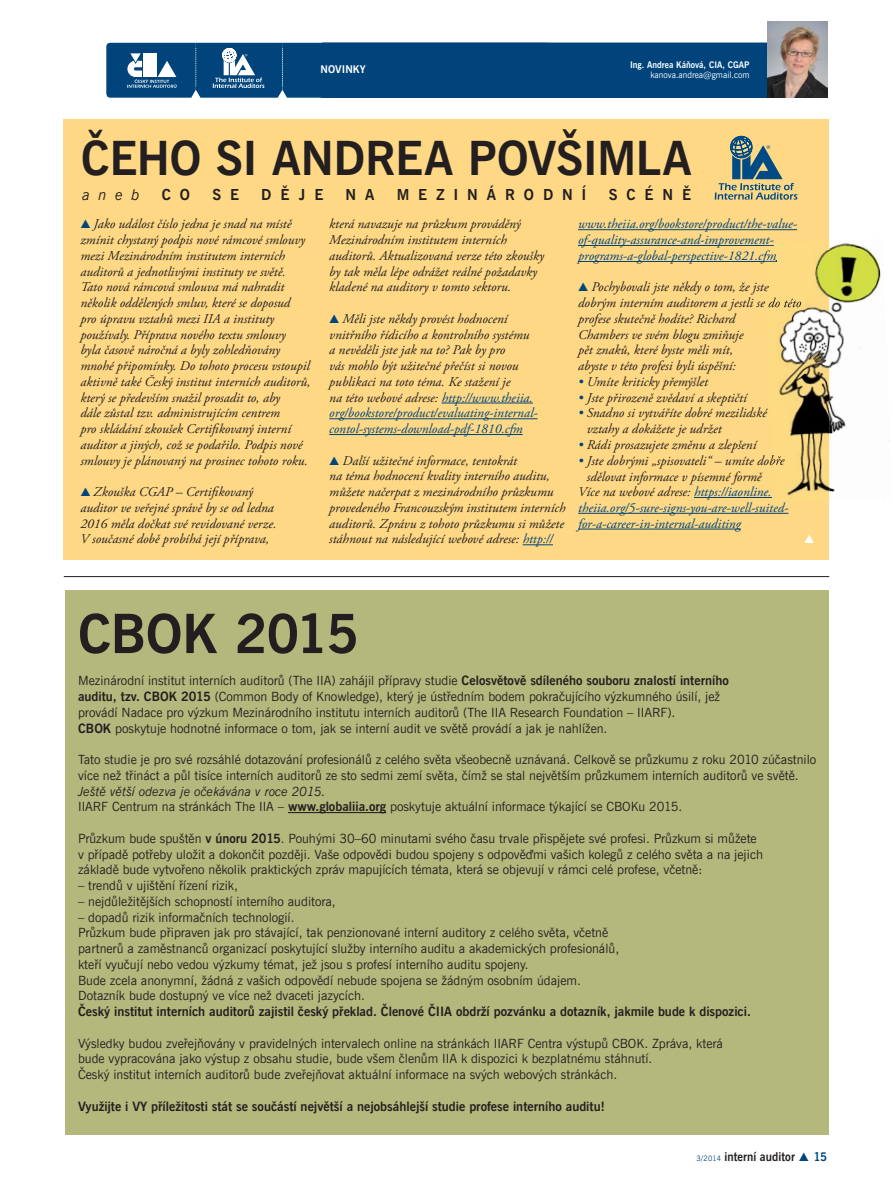
<style>
.page{position:relative;width:893px;height:1191px;background:#fff}
.page>*{position:absolute;margin:0;border:0;box-sizing:border-box;transform-origin:0 0}
.t1{font:54px "News Gothic Bd BT";letter-spacing:-.015em;color:#231f20}
.t2{font:46.5px "News Gothic Bd BT";letter-spacing:-.01em;color:#231f20}
.t3{font:15px "News Gothic Bd BT";letter-spacing:.59em;color:#231f20}
.t4{font:italic 15px "News Gothic BT";color:#231f20}
.t5{font:italic 13.5px/15.8px "Adobe Garamond Pro";color:#231f20}
.t6{font:italic 13.5px/15.8px "Adobe Garamond Pro";color:#00447b}
.t7{font:12.75px/15.8px "News Gothic BT";color:#231f20}
.t8{font:12.75px "News Gothic Bd BT";color:#231f20}
.t9{font:12px "News Gothic Bd BT";letter-spacing:.005em;color:#231f20;scale:.95 1}
.t10{font:10.5px "News Gothic Bd BT";letter-spacing:.01em;color:#fff}
.t11{font:9px "News Gothic Bd BT";color:#fff;scale:.95 1}
.t12{font:9px "News Gothic BT";color:#fff;scale:.95 1}
.t13{font:700 4.35px "News Gothic Std";letter-spacing:.1em;color:#fff}
.s1{color:#00447b}
.s2{font-family:"News Gothic Bd BT"}
.s3{font-style:italic}
.s4{font-family:"News Gothic BT";font-size:7.5px;color:#00447b}
</style>
<div class="page">
<svg style="left:106px;top:43px;width:215px;height:55px;background:#255f8e"></svg>
<div style="left:319px;top:43px;width:476px;height:55px;background:#00447b;border-radius:4px"></div>
<img style="left:768px;top:22px;width:60px;height:76px">
<div style="left:64px;top:119px;width:765px;height:440px;background:#fed884"></div>
<hr style="left:442px;top:403px;width:91px;height:1px;background:#00447b">
<hr style="left:329px;top:418px;width:209px;height:1px;background:#00447b">
<hr style="left:329px;top:434px;width:194px;height:1px;background:#00447b">
<hr style="left:523px;top:544px;width:30px;height:1px;background:#00447b">
<hr style="left:578px;top:229px;width:219px;height:1px;background:#00447b">
<hr style="left:578px;top:245px;width:196px;height:1px;background:#00447b">
<hr style="left:578px;top:261px;width:198px;height:1px;background:#00447b">
<hr style="left:694px;top:497px;width:78px;height:1px;background:#00447b">
<hr style="left:578px;top:513px;width:210px;height:1px;background:#00447b">
<hr style="left:578px;top:529px;width:163px;height:1px;background:#00447b">
<svg style="left:715px;top:135px;width:82px;height:65px"></svg>
<img style="left:829px;top:241px;width:61px;height:260px">
<img style="left:771px;top:254px;width:58px;height:242px">
<svg style="left:764px;top:243px;width:13px;height:20px"></svg>
<svg style="left:766px;top:285px;width:3px;height:7px"></svg>
<img style="left:768px;top:297px;width:12px;height:14px">
<img style="left:784px;top:298px;width:17px;height:9px">
<svg style="left:772px;top:455px;width:13px;height:13px"></svg>
<img style="left:816px;top:244px;width:64px;height:58px">
<img style="left:779px;top:308px;width:68px;height:59px">
<div style="left:65px;top:590px;width:764px;height:544px;background:#b5b87c"></div>
<hr style="left:288px;top:812px;width:98px;height:1px;background:#231f20">
<hr style="left:64px;top:576px;width:765px;height:1px;background:#231f20">
<p class="t10" style="left:320px;top:63px;width:47px">NOVINKY</p>
<p class="t11" style="left:630px;top:59px;width:127px">Ing. Andrea Káňová, CIA, CGAP</p>
<p class="t12" style="left:650px;top:69px;width:106px">kanova.andrea@gmail.com</p>
<p class="t13" style="left:628px;top:70px;width:95px">IIA SIGNATURE: ALTERNATE VERSIONS</p>
<h2 class="t2" style="left:81px;top:128px;width:611px">ČEHO SI ANDREA POVŠIMLA</h2>
<p class="t4" style="left:82px;top:184px;width:59px">aneb</p>
<p class="t3" style="left:162px;top:184px;width:30px">C O</p>
<p class="t3" style="left:212px;top:184px;width:28px">S E</p>
<p class="t3" style="left:261px;top:184px;width:64px">DĚJE</p>
<p class="t3" style="left:346px;top:184px;width:30px">N A</p>
<p class="t3" style="left:397px;top:184px;width:191px">MEZINÁRODNÍ</p>
<p class="t3" style="left:609px;top:184px;width:84px">SCÉNĚ</p>
<p class="t5" style="left:80px;top:216px;width:232px"><span class="s1">▲</span> Jako událost číslo jedna je snad na místě zmínit chystaný podpis nové rámcové smlouvy mezi Mezinárodním institutem interních auditorů a jednotlivými instituty ve světě.<br>Tato nová rámcová smlouva má nahradit několik oddělených smluv, které se doposud<br>pro úpravu vztahů mezi IIA a instituty používaly. Příprava nového textu smlouvy<br>byla časově náročná a byly zohledňovány mnohé připomínky. Do tohoto procesu vstoupil aktivně také Český institut interních auditorů, který se především snažil prosadit to, aby<br>dále zůstal tzv. administrujícím centrem<br>pro skládání zkoušek Certifikovaný interní auditor a jiných, což se podařilo. Podpis nové smlouvy je plánovaný na prosinec tohoto roku.</p>
<p class="t5" style="left:80px;top:484px;width:198px"><span class="s1">▲</span> Zkouška CGAP – Certifikovaný auditor ve veřejné správě by se od ledna 2016 měla dočkat své revidované verze.<br>V současné době probíhá její příprava,</p>
<p class="t5" style="left:329px;top:216px;width:216px">která navazuje na průzkum prováděný Mezinárodním institutem interních auditorů. Aktualizovaná verze této zkoušky by tak měla lépe odrážet reálné požadavky kladené na auditory v tomto sektoru.</p>
<p class="t5" style="left:329px;top:311px;width:210px"><span class="s1">▲</span> Měli jste někdy provést hodnocení vnitřního řídicího a kontrolního systému a nevěděli jste jak na to? Pak by pro<br>vás mohlo být užitečné přečíst si novou publikaci na toto téma. Ke stažení je<br>na této webové adrese: <span class="s1">http://www.theiia. org/bookstore/product/evaluating-internal&shy;contol-systems-download-pdf-1810.cfm</span></p>
<p class="t5" style="left:329px;top:453px;width:238px"><span class="s1">▲</span> Další užitečné informace, tentokrát<br>na téma hodnocení kvality interního auditu, můžete načerpat z mezinárodního průzkumu provedeného Francouzským institutem interních auditorů. Zprávu z tohoto průzkumu si můžete stáhnout na následující webové adrese: <span class="s1">http://</span></p>
<p class="t6" style="left:578px;top:216px;width:220px">www.theiia.org/bookstore/product/the-value&shy;of-quality-assurance-and-improvement&shy;programs-a-global-perspective-1821.cfm</p>
<p class="t5" style="left:578px;top:279px;width:225px"><span class="s1">▲</span> Pochybovali jste někdy o tom, že jste dobrým interním auditorem a jestli se do této profese skutečně hodíte? Richard<br>Chambers ve svém blogu zmiňuje<br>pět znaků, které byste měli mít,<br>abyste v této profesi byli úspěšní:</p>
<p class="t5" style="left:578px;top:374px;width:131px"><span class="s1">•</span> Umíte kriticky přemýšlet</p>
<p class="t5" style="left:578px;top:390px;width:170px"><span class="s1">•</span> Jste přirozeně zvědaví a skeptičtí</p>
<p class="t5" style="left:587px;top:406px;width:181px;text-indent:-9px"><span class="s1">•</span> Snadno si vytváříte dobré mezilidské vztahy a dokážete je udržet</p>
<p class="t5" style="left:578px;top:437px;width:180px"><span class="s1">•</span> Rádi prosazujete změnu a zlepšení</p>
<p class="t5" style="left:578px;top:453px;width:208px"><span class="s1">•</span> Jste dobrými „spisovateli“ – umíte dobře</p>
<p class="t5" style="left:587px;top:469px;width:176px">sdělovat informace v písemné formě</p>
<p class="t5" style="left:578px;top:484px;width:195px">Více na webové adrese: <span class="s1">https://iaonline.</span></p>
<p class="t6" style="left:578px;top:500px;width:212px">theiia.org/5-sure-signs-you-are-well-suited-</p>
<p class="t6" style="left:578px;top:516px;width:164px">for-a-career-in-internal-auditing</p>
<h1 class="t1" style="left:78px;top:598px;width:282px">CBOK 2015</h1>
<p class="t7" style="left:78px;top:673px;width:652px">Mezinárodní institut interních auditorů (The IIA) zahájil přípravy studie <span class="s2">Celosvětově sdíleného souboru znalostí interního auditu, tzv. CBOK 2015</span> (Common Body of Knowledge), který je ústředním bodem pokračujícího výzkumného úsilí, jež provádí Nadace pro výzkum Mezinárodního institutu interních auditorů (The IIA Research Foundation – IIARF).<br><span class="s2">CBOK</span> poskytuje hodnotné informace o tom, jak se interní audit ve světě provádí a jak je nahlížen.</p>
<p class="t7" style="left:78px;top:752px;width:740px">Tato studie je pro své rozsáhlé dotazování profesionálů z celého světa všeobecně uznávaná. Celkově se průzkumu z roku 2010 zúčastnilo více než třináct a půl tisíce interních auditorů ze sto sedmi zemí světa, čímž se stal největším průzkumem interních auditorů ve světě.</p>
<p class="t7" style="left:78px;top:783px;width:606px"><span class="s3">Ještě větší odezva je očekávána v roce 2015.<br></span>IIARF Centrum na stránkách The IIA – <span class="s2">www.globaliia.org</span> poskytuje aktuální informace týkající se CBOKu 2015.</p>
<p class="t7" style="left:78px;top:830px;width:686px">Průzkum bude spuštěn <span class="s2">v únoru 2015</span>. Pouhými 30–60 minutami svého času trvale přispějete své profesi. Průzkum si můžete v případě potřeby uložit a dokončit později. Vaše odpovědi budou spojeny s odpověďmi vašich kolegů z celého světa a na jejich základě bude vytvořeno několik praktických zpráv mapujících témata, která se objevují v rámci celé profese, včetně:</p>
<p class="t7" style="left:78px;top:878px;width:161px">– trendů v ujištění řízení rizik,</p>
<p class="t7" style="left:78px;top:893px;width:259px">– nejdůležitějších schopností interního auditora,</p>
<p class="t7" style="left:78px;top:909px;width:543px">– dopadů rizik informačních technologií.<br>Průzkum bude připraven jak pro stávající, tak penzionované interní auditory z celého světa, včetně partnerů a zaměstnanců organizací poskytující služby interního auditu a akademických profesionálů, kteří vyučují nebo vedou výzkumy témat, jež jsou s profesí interního auditu spojeny.<br>Bude zcela anonymní, žádná z vašich odpovědí nebude spojena se žádným osobním údajem.<br>Dotazník bude dostupný ve více než dvaceti jazycích.</p>
<p class="t8" style="left:78px;top:1003px;width:674px">Český institut interních auditorů zajistil český překlad. Členové ČIIA obdrží pozvánku a dotazník, jakmile bude k dispozici.</p>
<p class="t7" style="left:78px;top:1035px;width:646px">Výsledky budou zveřejňovány v pravidelných intervalech online na stránkách IIARF Centra výstupů CBOK. Zpráva, která bude vypracována jako výstup z obsahu studie, bude všem členům IIA k dispozici k bezplatnému stáhnutí.<br>Český institut interních auditorů bude zveřejňovat aktuální informace na svých webových stránkách.</p>
<p class="t8" style="left:78px;top:1097px;width:528px">Využĳte i VY příležitosti stát se součástí největší a nejobsáhlejší studie profese interního auditu!</p>
<p class="t9" style="left:696px;top:1148px;width:139px"><span class="s4">3/2014</span> interní auditor <span class="s1">▲ 15</span></p>
</div>
